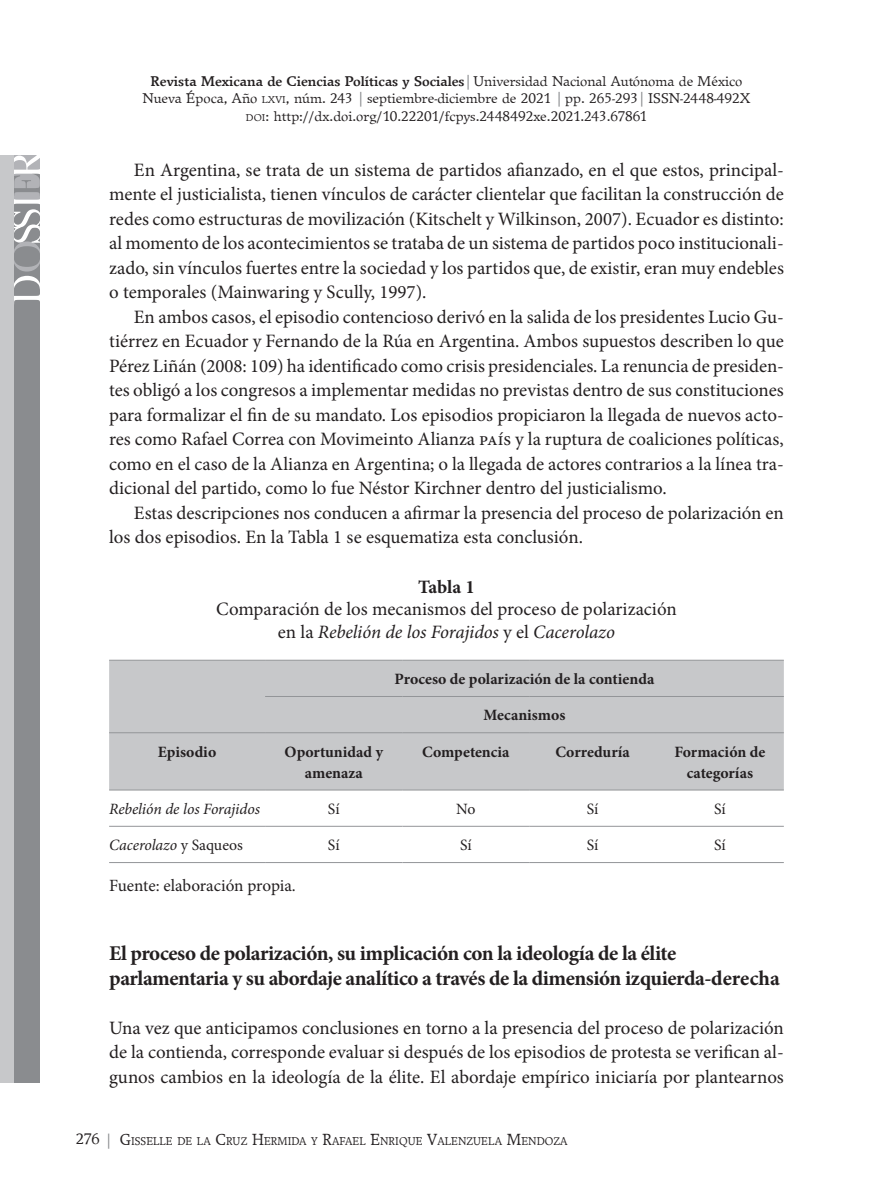
<style>
.page{position:relative;width:893px;height:1191px;background:#fff}
.page>*{position:absolute;margin:0;border:0;box-sizing:border-box;transform-origin:0 0}
.t1{font:700 21px/24.5px "Minion Pro";letter-spacing:-.02em;color:#231f20}
.t2{font:18.9px/24.5px "Minion Pro";color:#231f20;text-align:justify}
.t3{font:700 18.9px "Minion Pro";letter-spacing:-.005em;color:#231f20}
.t4{font:17.15px "Minion Pro";letter-spacing:-.01em;color:#231f20}
.t5{font:700 15.75px/21px "Minion Pro";color:#231f20;text-align:center}
.t6{font:italic 15.75px "Minion Pro";letter-spacing:-.01em;color:#231f20}
.t7{font:15.75px "Minion Pro";letter-spacing:-.005em;color:#231f20}
.t8{font:14.53px/17.5px "Breughel T";color:#231f20;text-align:center}
.t9{font:11.72px "Breughel T";color:#231f20;scale:.92 1}
.s1{font-weight:700}
.s2{color:#808285}
.s3{font-size:10.15px}
.s4{font-style:italic}
.s5{font-style:normal}
.s6{font-size:15.75px}
.s7{font-size:16.62px}
</style>
<div class="page">
<div style="left:14px;top:155px;width:26px;height:927px;background:#8a8c8f"></div>
<svg style="left:14px;top:155px;width:26px;height:149px"></svg>
<div style="left:0;top:155px;width:14px;height:927px;background:#c7c8ca"></div>
<div style="left:109px;top:661px;width:675px;height:128px;background:#c7c8ca"></div>
<hr style="left:265px;top:696px;width:137px;height:1px;background:#939598">
<hr style="left:402px;top:696px;width:127px;height:1px;background:#939598">
<hr style="left:529px;top:696px;width:127px;height:1px;background:#939598">
<hr style="left:656px;top:696px;width:128px;height:1px;background:#939598">
<hr style="left:109px;top:732px;width:156px;height:1px;background:#939598">
<hr style="left:265px;top:732px;width:137px;height:1px;background:#939598">
<hr style="left:402px;top:732px;width:127px;height:1px;background:#939598">
<hr style="left:529px;top:732px;width:127px;height:1px;background:#939598">
<hr style="left:656px;top:732px;width:128px;height:1px;background:#939598">
<hr style="left:109px;top:826px;width:156px;height:1px;background:#939598">
<hr style="left:265px;top:826px;width:137px;height:1px;background:#939598">
<hr style="left:402px;top:826px;width:127px;height:1px;background:#939598">
<hr style="left:529px;top:826px;width:127px;height:1px;background:#939598">
<hr style="left:656px;top:826px;width:128px;height:1px;background:#939598">
<hr style="left:109px;top:660px;width:156px;height:1px;background:#939598">
<hr style="left:265px;top:660px;width:137px;height:1px;background:#939598">
<hr style="left:402px;top:660px;width:127px;height:1px;background:#939598">
<hr style="left:529px;top:660px;width:127px;height:1px;background:#939598">
<hr style="left:656px;top:660px;width:128px;height:1px;background:#939598">
<hr style="left:109px;top:789px;width:156px;height:1px;background:#939598">
<hr style="left:265px;top:789px;width:137px;height:1px;background:#939598">
<hr style="left:402px;top:789px;width:127px;height:1px;background:#939598">
<hr style="left:529px;top:789px;width:127px;height:1px;background:#939598">
<hr style="left:656px;top:789px;width:128px;height:1px;background:#939598">
<hr style="left:109px;top:862px;width:156px;height:1px;background:#939598">
<hr style="left:265px;top:862px;width:137px;height:1px;background:#939598">
<hr style="left:402px;top:862px;width:127px;height:1px;background:#939598">
<hr style="left:529px;top:862px;width:127px;height:1px;background:#939598">
<hr style="left:656px;top:862px;width:128px;height:1px;background:#939598">
<p class="t8" style="left:143px;top:72px;width:609px"><span class="s1">Revista Mexicana de Ciencias Políticas y Sociales</span><span class="s2">⎥</span> Universidad Nacional Autónoma de México<br>Nueva Época, Año <span class="s3">LXVI</span>, núm. 243 <span class="s2">⎥</span> septiembre-diciembre de 2021 <span class="s2">⎥</span> pp. 265-293<span class="s2">⎥</span> ISSN-2448-492X<br><span class="s3">DOI</span>: http://dx.doi.org/10.22201/fcpys.2448492xe.2021.243.67861</p>
<p class="t2" style="left:109px;top:158px;width:676px;text-indent:25px">En Argentina, se trata de un sistema de partidos afianzado, en el que estos, principal&shy;mente el justicialista, tienen vínculos de carácter clientelar que facilitan la construcción de redes como estructuras de movilización (Kitschelt y Wilkinson, 2007). Ecuador es distinto: al momento de los acontecimientos se trataba de un sistema de partidos poco institucionali&shy;zado, sin vínculos fuertes entre la sociedad y los partidos que, de existir, eran muy endebles o temporales (Mainwaring y Scully, 1997).</p>
<p class="t2" style="left:109px;top:305px;width:676px;text-indent:25px">En ambos casos, el episodio contencioso derivó en la salida de los presidentes Lucio Gu&shy;tiérrez en Ecuador y Fernando de la Rúa en Argentina. Ambos supuestos describen lo que Pérez Liñán (2008: 109) ha identificado como crisis presidenciales. La renuncia de presiden&shy;tes obligó a los congresos a implementar medidas no previstas dentro de sus constituciones para formalizar el fin de su mandato. Los episodios propiciaron la llegada de nuevos acto&shy;res como Rafael Correa con Movimeinto Alianza país y la ruptura de coaliciones políticas, como en el caso de la Alianza en Argentina; o la llegada de actores contrarios a la línea tra&shy;dicional del partido, como lo fue Néstor Kirchner dentro del justicialismo.</p>
<p class="t2" style="left:109px;top:501px;width:676px;text-indent:25px">Estas descripciones nos conducen a afirmar la presencia del proceso de polarización en los dos episodios. En la Tabla 1 se esquematiza esta conclusión.</p>
<p class="t3" style="left:418px;top:573px;width:58px">Tabla 1</p>
<p class="t2" style="left:216px;top:598px;width:462px;line-height:22.8px;text-align:center">Comparación de los mecanismos del proceso de polarización en la <span class="s4">Rebelión de los Forajidos</span> y el <span class="s4">Cacerolazo</span></p>
<p class="t5" style="left:395px;top:668px;width:261px">Proceso de polarización de la contienda</p>
<p class="t5" style="left:483px;top:704px;width:84px">Mecanismos</p>
<p class="t5" style="left:158px;top:741px;width:60px">Episodio</p>
<p class="t5" style="left:285px;top:741px;width:100px">Oportunidad y amenaza</p>
<p class="t5" style="left:422px;top:741px;width:89px">Competencia</p>
<p class="t5" style="left:555px;top:741px;width:76px">Correduría</p>
<p class="t5" style="left:674px;top:741px;width:92px">Formación de categorías</p>
<p class="t6" style="left:109px;top:798px;width:152px">Rebelión de los Forajidos</p>
<p class="t7" style="left:328px;top:798px;width:13px">Sí</p>
<p class="t7" style="left:456px;top:798px;width:21px">No</p>
<p class="t7" style="left:587px;top:798px;width:13px">Sí</p>
<p class="t7" style="left:714px;top:798px;width:13px">Sí</p>
<p class="t6" style="left:109px;top:834px;width:135px">Cacerolazo <span class="s5">y Saqueos</span></p>
<p class="t7" style="left:328px;top:834px;width:13px">Sí</p>
<p class="t7" style="left:460px;top:834px;width:13px">Sí</p>
<p class="t7" style="left:587px;top:834px;width:13px">Sí</p>
<p class="t7" style="left:714px;top:834px;width:13px">Sí</p>
<p class="t4" style="left:109px;top:874px;width:188px">Fuente: elaboración propia.</p>
<p class="t1" style="left:109px;top:941px;width:672px">El proceso de polarización, su implicación con la ideología de la élite parlamentaria y su abordaje analítico a través de la dimensión izquierda-derecha</p>
<p class="t2" style="left:109px;top:1015px;width:676px">Una vez que anticipamos conclusiones en torno a la presencia del proceso de polarización de la contienda, corresponde evaluar si después de los episodios de protesta se verifican al&shy;gunos cambios en la ideología de la élite. El abordaje empírico iniciaría por plantearnos</p>
<p class="t9" style="left:76px;top:1134px;width:536px"><span class="s6">276</span> <span class="s2">⎥</span> <span class="s7">G</span>ISSELLE DE LA <span class="s7">C</span>RUZ <span class="s7">H</span>ERMIDA Y <span class="s7">R</span>AFAEL <span class="s7">E</span>NRIQUE <span class="s7">V</span>ALENZUELA <span class="s7">M</span>ENDOZA</p>
</div>
